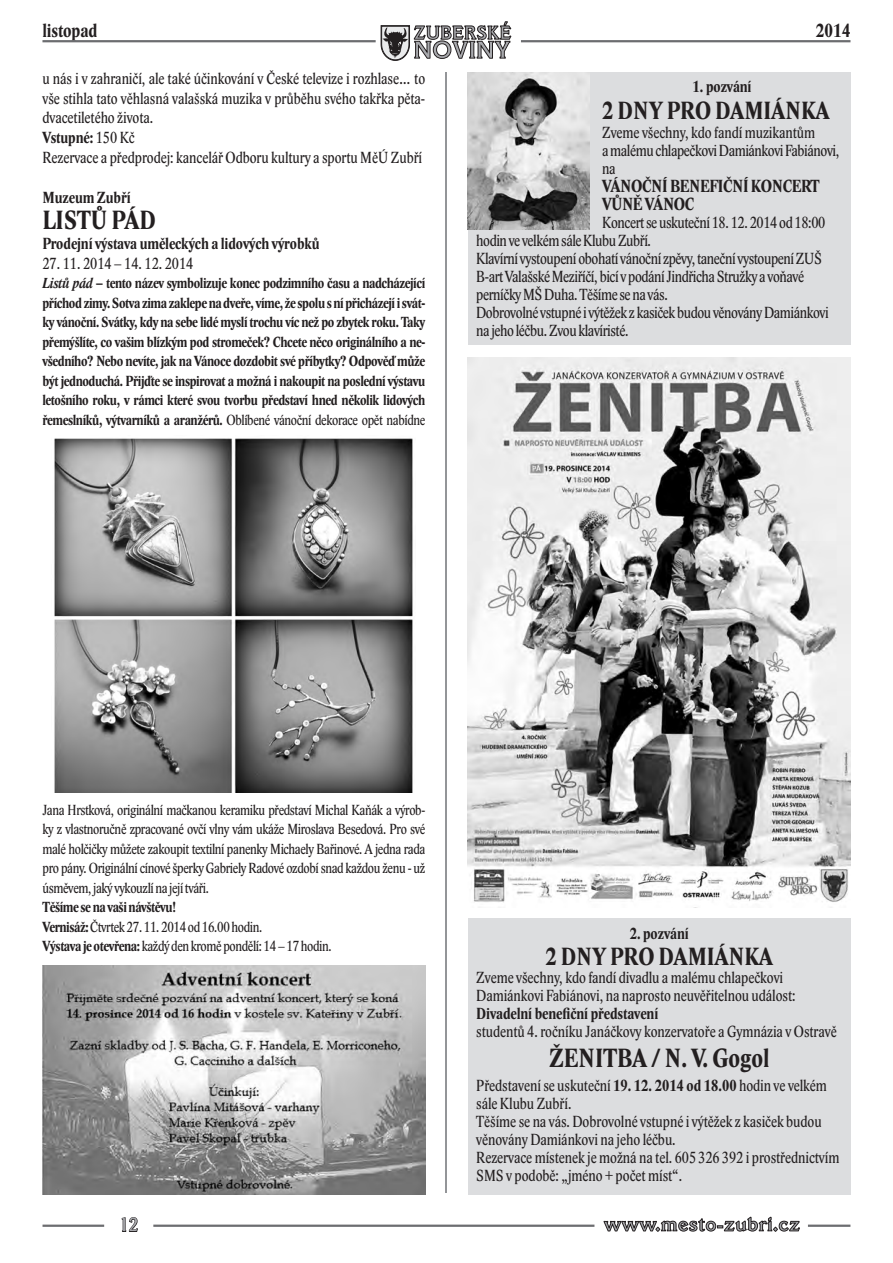
<style>
.page{position:relative;width:893px;height:1263px;background:#fff}
.page>*{position:absolute;margin:0;border:0;box-sizing:border-box;transform-origin:0 0}
.t1{font:700 27px "Lido STF Cond";color:#231f20}
.t2{font:700 25.5px "Lido STF Cond";color:#231f20}
.t3{font:700 23.55px "Veracruz CE";letter-spacing:.05em;color:#a8a9ad}
.t4{font:700 19.5px "Lido STF Cond";color:#231f20}
.t5{font:18.75px "Veracruz CE";color:#a8a9ad}
.t6{font:700 18.3px "Veracruz CE";letter-spacing:.05em;color:#a8a9ad}
.t7{font:700 18px/18px "Lido STF Cond";letter-spacing:-.02em;color:#231f20}
.t8{font:16.5px/18px "Lido STF Cond";color:#231f20}
.t9{font:16.5px/18px "Lido STF Cond";letter-spacing:-.02em;color:#231f20}
.t10{font:700 16.5px "Lido STF Cond";color:#231f20}
.t11{font:700 15px/19.5px "Lido STF Cond";letter-spacing:-.02em;color:#231f20;text-align:justify}
.t12{font:15px/19.5px "Lido STF Cond";letter-spacing:-.02em;color:#231f20;text-align:justify}
.s1{font-weight:700}
.s2{font-family:"Lido STFCE";font-style:italic}
.s3{font-weight:400}
</style>
<div class="page">
<img style="left:54px;top:438px;width:359px;height:354px">
<div style="left:468px;top:918px;width:382px;height:277px;background:#dcdddf"></div>
<div style="left:468px;top:72px;width:382px;height:273px;background:#dcdddf"></div>
<img style="left:468px;top:357px;width:382px;height:551px">
<img style="left:468px;top:72px;width:121px;height:158px">
<img style="left:42px;top:965px;width:383px;height:230px">
<hr style="left:446px;top:72px;width:1px;height:1121px;background:#939598">
<svg style="left:121px;top:1217px;width:17px;height:15px"></svg>
<svg style="left:603px;top:1216px;width:197px;height:16px"></svg>
<hr style="left:153px;top:1224px;width:441px;height:3px;background:#6c6d70">
<hr style="left:43px;top:1224px;width:61px;height:3px;background:#6c6d70">
<hr style="left:808px;top:1224px;width:42px;height:3px;background:#6c6d70">
<svg style="left:381px;top:21px;width:130px;height:39px"></svg>
<hr style="left:42px;top:40px;width:334px;height:2px;background:#6c6d70">
<hr style="left:521px;top:40px;width:329px;height:2px;background:#6c6d70">
<p class="t4" style="left:43px;top:20px;width:56px">listopad</p>
<p class="t6" style="left:414px;top:22px;width:98px">ZUBERSKÉ</p>
<h3 class="t3" style="left:414px;top:35px;width:97px">NOVINY</h3>
<p class="t4" style="left:816px;top:20px;width:36px">2014</p>
<p class="t8" style="left:42px;top:69px;width:384px;line-height:19.8px">u nás i v zahraničí, ale také účinkování v České televize i rozhlase… to vše stihla tato věhlasná valašská muzika v průběhu svého takřka pěta&shy;dvacetiletého života.<br><span class="s1">Vstupné:</span> 150 Kč<br>Rezervace a předprodej: kancelář Odboru kultury asportu MěÚ Zubří</p>
<p class="t10" style="left:42px;top:188px;width:90px">Muzeum Zubří</p>
<h1 class="t1" style="left:42px;top:206px;width:115px">LISTŮ PÁD</h1>
<p class="t10" style="left:42px;top:235px;width:279px">Prodejní výstava uměleckých a lidových výrobků</p>
<p class="t8" style="left:42px;top:254px;width:152px">27. 11. 2014 – 14. 12. 2014</p>
<p class="t11" style="left:42px;top:274px;width:384px"><span class="s2">Listů pád</span> – tento název symbolizuje konec podzimního času a nadcházející příchod zimy. Sotva zima zaklepe na dveře, víme, že spolu sní přicházejí isvát&shy;ky vánoční. Svátky, kdy na sebe lidé myslí trochu víc než po zbytek roku. Taky přemýšlíte, co vašim blízkým pod stromeček? Chcete něco originálního a ne&shy;všedního? Nebo nevíte, jak na Vánoce dozdobit své příbytky? Odpověď může být jednoduchá. Přijďte se inspirovat a možná i nakoupit na poslední výstavu letošního roku, v rámci které svou tvorbu představí hned několik lidových řemeslníků, výtvarníků a aranžérů. <span class="s3">Oblíbené vánoční dekorace opět nabídne</span></p>
<p class="t10" style="left:693px;top:78px;width:60px">1. pozvání</p>
<h2 class="t2" style="left:602px;top:97px;width:229px">2 DNY PRO DAMIÁNKA</h2>
<p class="t9" style="left:602px;top:124px;width:239px">Zveme všechny, kdo fandí muzikantům amalému chlapečkovi Damiánkovi Fabiánovi, na</p>
<p class="t7" style="left:602px;top:178px;width:219px">VÁNOČNÍ BENEFIČNÍ KONCERT<br>VŮNĚ VÁNOC</p>
<p class="t9" style="left:476px;top:214px;width:354px;text-indent:126px">Koncert se uskuteční 18. 12. 2014 od 18:00 hodin ve velkém sále Klubu Zubří.<br>Klavírní vystoupení obohatí vánoční zpěvy, taneční vystoupení ZUŠ B-art Valašské Meziříčí, bicí v podání Jindřicha Stružky avoňavé perníčky MŠ Duha. Těšíme se na vás.<br>Dobrovolné vstupné ivýtěžek z kasiček budou věnovány Damiánkovi na jeho léčbu. Zvou klavíristé.</p>
<p class="t12" style="left:42px;top:800px;width:384px">Jana Hrstková, originální mačkanou keramiku představí Michal Kaňák a výrob&shy;ky z vlastnoručně zpracované ovčí vlny vám ukáže Miroslava Besedová. Pro své malé holčičky můžete zakoupit textilní panenky Michaely Bařinové. A jedna rada pro pány. Originální cínové šperky Gabriely Radové ozdobí snad každou ženu - už úsměvem, jaký vykouzlí na její tváři.</p>
<p class="t12" style="left:42px;top:898px;width:291px;text-align:left"><span class="s1">Těšíme se na vaši návštěvu!<br>Vernisáž:</span> Čtvrtek 27. 11. 2014 od 16.00 hodin.<br><span class="s1">Výstava je otevřena:</span> každý den kromě pondělí: 14 – 17 hodin.</p>
<p class="t5" style="left:119px;top:1213px;width:20px">12</p>
<p class="t10" style="left:630px;top:924px;width:60px">2. pozvání</p>
<h2 class="t2" style="left:545px;top:943px;width:229px">2 DNY PRO DAMIÁNKA</h2>
<p class="t8" style="left:476px;top:969px;width:321px">Zveme všechny, kdo fandí divadlu amalému chlapečkovi<br>Damiánkovi Fabiánovi, na naprosto neuvěřitelnou událost:</p>
<p class="t10" style="left:476px;top:1005px;width:183px">Divadelní benefiční představení</p>
<p class="t8" style="left:476px;top:1023px;width:362px">studentů 4. ročníku Janáčkovy konzervatoře a Gymnázia vOstravě</p>
<h1 class="t1" style="left:549px;top:1044px;width:222px">ŽENITBA / N. V. Gogol</h1>
<p class="t8" style="left:476px;top:1077px;width:365px">Představení se uskuteční <span class="s1">19. 12. 2014 od 18.00</span> hodin ve velkém sále Klubu Zubří.<br>Těšíme se na vás. Dobrovolné vstupné ivýtěžek z kasiček budou věnovány Damiánkovi na jeho léčbu.<br>Rezervace místenek je možná na tel. 605 326 392 i prostřednictvím SMS v podobě: „jméno + počet míst“.</p>
</div>
